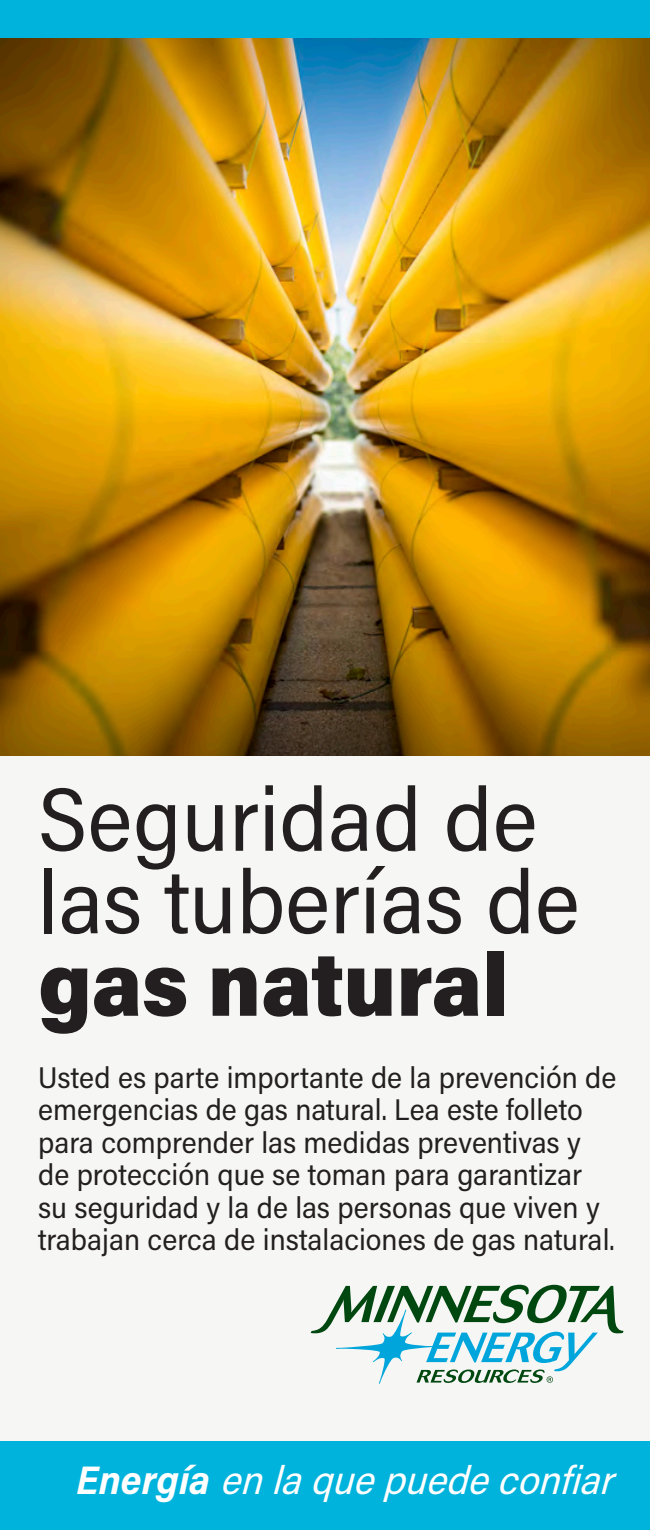
<style>
.page{position:relative;width:650px;height:1530px;background:#fff}
.page>*{position:absolute;margin:0;border:0;box-sizing:border-box;transform-origin:0 0}
.t1{font:90px/82.5px "Acumin Pro Semi Cond";color:#231f20}
.t2{font:italic 40px "Acumin Pro Semi Cond";color:#fff}
.t3{font:30px/32.5px "Acumin Pro Semi Cond";color:#231f20}
.s1{font-weight:900}
.s2{font-weight:700}
</style>
<div class="page">
<img style="left:0;top:39px;width:650px;height:717px">
<div style="left:0;top:756px;width:650px;height:691px;background:#f6f6f4"></div>
<svg style="left:311px;top:1285px;width:313px;height:99px"></svg>
<div style="left:0;top:1441px;width:650px;height:89px;background:#00b3dc"></div>
<div style="left:0;top:0;width:650px;height:38px;background:#00b3dc"></div>
<p class="t1" style="left:38px;top:774px;width:543px">Seguridad de las tuberías de <span class="s1">gas natural</span></p>
<p class="t3" style="left:38px;top:1060px;width:580px">Usted es parte importante de la prevención de emergencias de gas natural. Lea este folleto para comprender las medidas preventivas y de protección que se toman para garantizar su seguridad y la de las personas que viven y trabajan cerca de instalaciones de gas natural.</p>
<p class="t2" style="left:76px;top:1452px;width:551px"><span class="s2">En e rg ía</span> enlaquepuedeconfiar</p>
</div>
